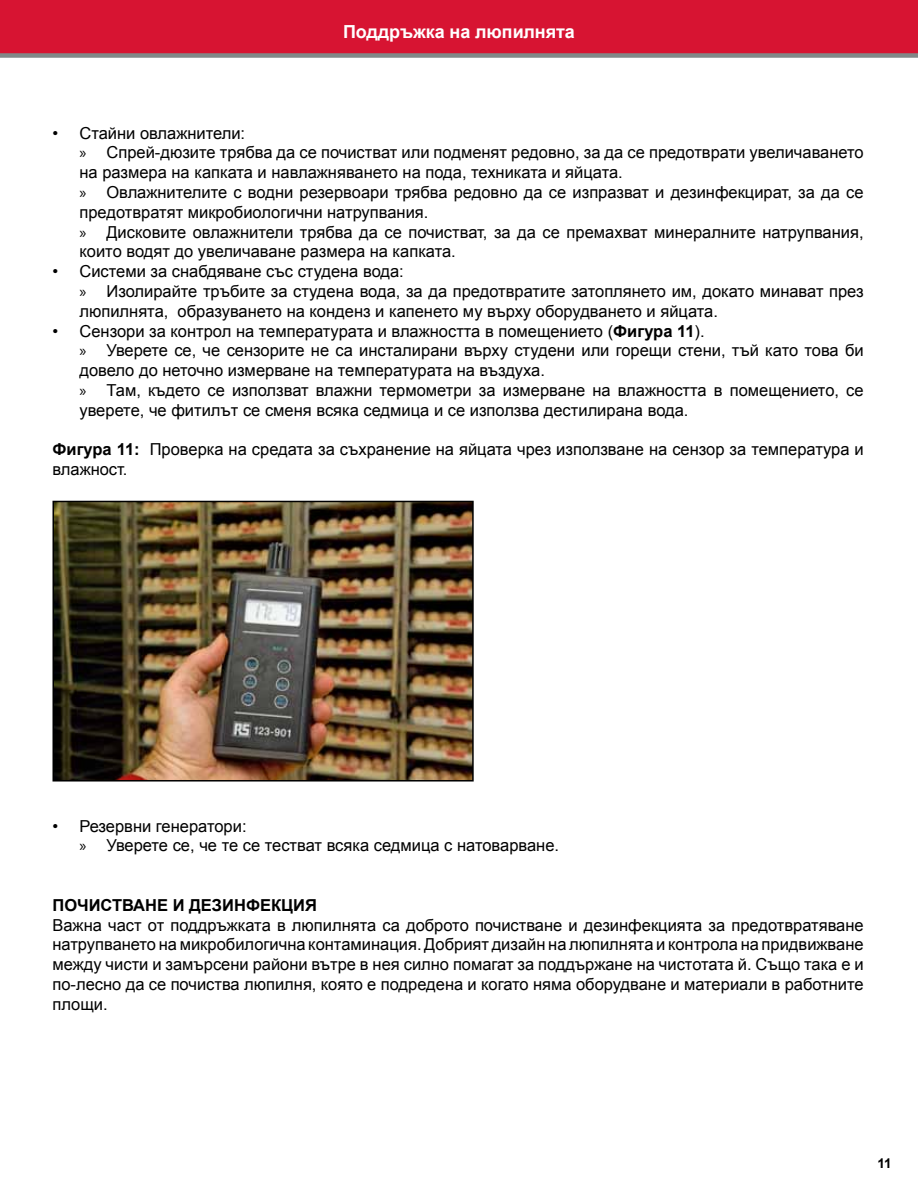
<style>
.page{position:relative;width:918px;height:1188px;background:#fff}
.page>*{position:absolute;margin:0;border:0;box-sizing:border-box;transform-origin:0 0}
.t1{font:700 18px "Arial";letter-spacing:-.005em;color:#fff}
.t2{font:16.5px/19.8px "Arial";color:#000}
.t3{font:700 16.5px "Arial";color:#000}
.t4{font:700 13.5px "Arial";color:#000}
.s1{font-family:"Myriad Pro"}
.s2{font-weight:700}
</style>
<div class="page">
<svg style="left:0;top:0;width:918px;height:58px;background:#d01d39"></svg>
<img style="left:55px;top:504px;width:416px;height:275px">
<div style="left:52px;top:501px;width:422px;height:281px;border:2px solid #000"></div>
<p class="t1" style="left:343px;top:19px;width:233px">Поддръжка на люпилнята</p>
<p class="t2" style="left:79px;top:123px;width:786px;text-indent:-27px">• Стайни овлажнители:<br><span class="s1">»</span> Спрей-дюзите трябва да се почистват или подменят редовно, за да се предотврати увеличаването на размера на капката и навлажняването на пода, техниката и яйцата.<br><span class="s1">»</span> Овлажнителите с водни резервоари трябва редовно да се изпразват и дезинфекцират, за да се предотвратят микробиологични натрупвания.<br><span class="s1">»</span> Дисковите овлажнители трябва да се почистват, за да се премахват минералните натрупвания, които водят до увеличаване размера на капката.</p>
<p class="t2" style="left:79px;top:262px;width:786px;text-indent:-27px">• Системи за снабдяване със студена вода:<br><span class="s1">»</span> Изолирайте тръбите за студена вода, за да предотвратите затоплянето им, докато минават през люпилнята, образуването на конденз и капенето му върху оборудването и яйцата.</p>
<p class="t2" style="left:79px;top:321px;width:786px;text-indent:-27px">• Сензори за контрол на температурата и влажността в помещението (<span class="s2">Фигура 11</span>).<br><span class="s1">»</span> Уверете се, че сензорите не са инсталирани върху студени или горещи стени, тъй като това би довело до неточно измерване на температурата на въздуха.<br><span class="s1">»</span> Там, където се използват влажни термометри за измерване на влажността в помещението, се уверете, че фитилът се сменя всяка седмица и се използва дестилирана вода.</p>
<p class="t2" style="left:52px;top:440px;width:813px"><span class="s2">Фигура 11:</span> Проверка на средата за съхранение на яйцата чрез използване на сензор за температура и влажност.</p>
<p class="t2" style="left:79px;top:816px;width:481px;text-indent:-27px">• Резервни генератори:<br><span class="s1">»</span> Уверете се, че те се тестват всяка седмица с натоварване.</p>
<p class="t3" style="left:52px;top:894px;width:266px">Почистване и дезинфекция</p>
<p class="t2" style="left:52px;top:915px;width:813px;text-align:justify">Важна част от поддръжката в люпилнята са доброто почистване и дезинфекцията за предотвратяване натрупването на микробилогична контаминация. Добрият дизайн на люпилнята и контрола на придвижване между чисти и замърсени райони вътре в нея силно помагат за поддържане на чистотата й. Също така е и по-лесно да се почиства люпилня, която е подредена и когато няма оборудване и материали в работните площи.</p>
<p class="t4" style="left:878px;top:1154px;width:16px">11</p>
</div>
